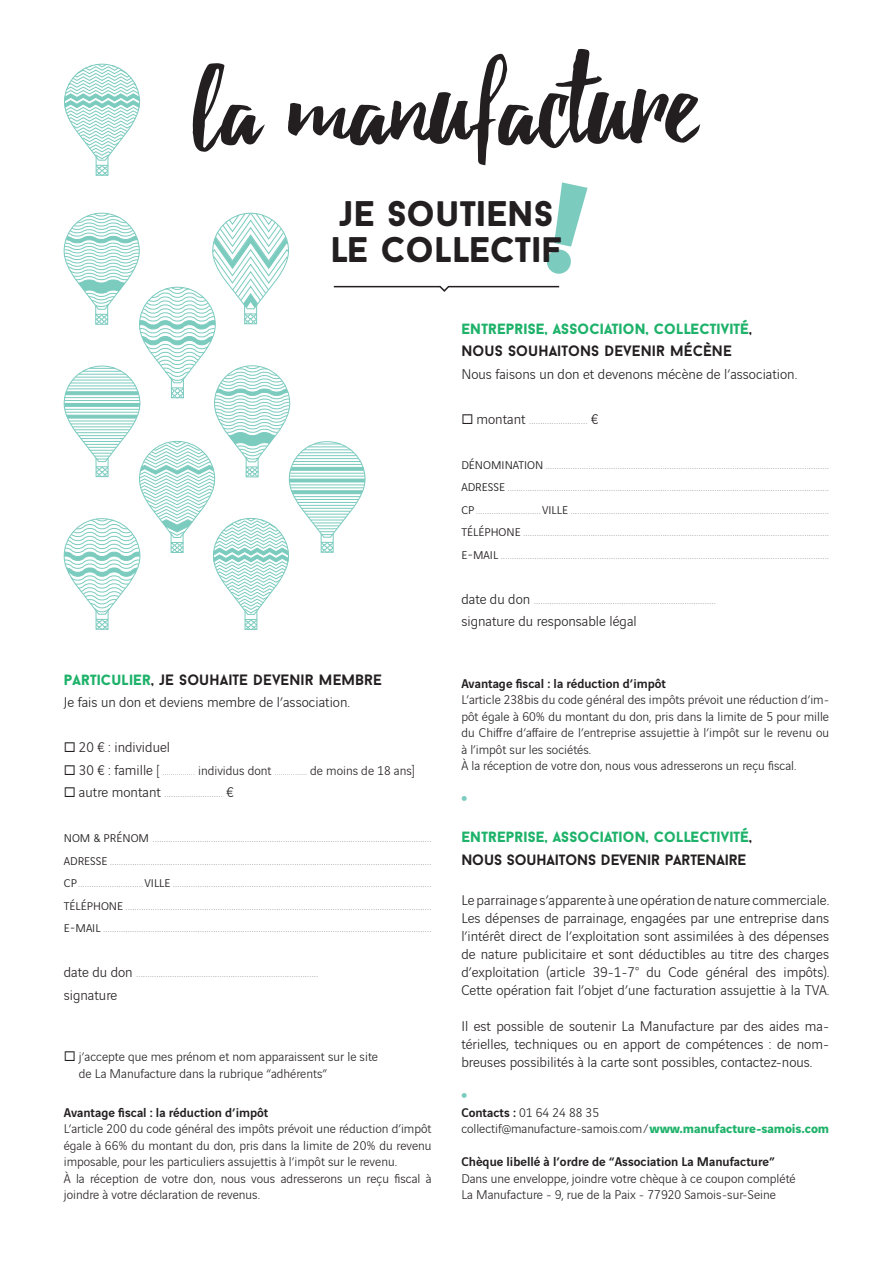
<style>
.page{position:relative;width:893px;height:1263px;background:#fff}
.page>*{position:absolute;margin:0;border:0;box-sizing:border-box;transform-origin:0 0}
.t1{font:900 36px/36px "Baron Neue";color:#231f20}
.t2{font:900 19.5px "Vinci Sans";color:#7bcbbf}
.t3{font:200 15px/22.5px "Vinci Sans";color:#231f20;text-align:justify}
.t4{font:300 15px/18px "Vinci Sans";color:#231f20;text-align:justify}
.t5{font:900 15px/22.5px "Baron Neue";color:#1eb26a}
.t6{font:700 15px "Baron Neue";color:#231f20}
.t7{font:300 13.5px/16.5px "Vinci Sans";color:#231f20}
.t8{font:500 13.5px "Vinci Sans";color:#231f20}
.t9{font:200 13.5px "Vinci Sans";color:#231f20}
.s1{font-weight:900;color:#1eb26a}
.s2{font-weight:300;font-size:15px}
.s3{font-weight:300}
.s4{font-weight:700;color:#231f20}
.s5{font-weight:500}
.s6{font-weight:700;color:#1eb26a}
</style>
<div class="page">
<svg style="left:64px;top:63px;width:76px;height:113px"></svg>
<svg style="left:193px;top:49px;width:507px;height:116px"></svg>
<svg style="left:63px;top:182px;width:525px;height:448px"></svg>
<h1 class="t1" style="left:331px;top:195px;width:233px">JE SOUTIENS<br>LE COLLECTIF</h1>
<p class="t6" style="left:64px;top:670px;width:320px"><span class="s1">PARTICULIER</span>, JE SOUHAITE DEVENIR MEMBRE</p>
<p class="t4" style="left:64px;top:692px;width:288px">Je fais un don et deviens membre de l’association.</p>
<p class="t4" style="left:64px;top:737px;width:108px">◻ 20 € : individuel</p>
<p class="t9" style="left:64px;top:761px;width:353px">◻ <span class="s2">30 € : famille</span> <span class="s3">[</span> ................ <span class="s3">individus dont</span> ................ <span class="s3">de moins de 18 ans]</span></p>
<p class="t3" style="left:64px;top:780px;width:172px">◻ <span class="s3">autre montant</span> .......................... <span class="s3">€</span></p>
<p class="t3" style="left:64px;top:825px;width:369px"><span class="s3">NOM &amp; PRÉNOM</span> ............................................................................................................................<br><span class="s3">ADRESSE</span> ...............................................................................................................................................<br><span class="s3">CP</span> ............................. <span class="s3">VILLE</span> ...................................................................................................................<br><span class="s3">TÉLÉPHONE</span> ........................................................................................................................................<br><span class="s3">E-MAIL</span> ..................................................................................................................................................</p>
<p class="t3" style="left:64px;top:960px;width:256px"><span class="s3">date du don</span> ................................................................................. <span class="s3">signature</span></p>
<p class="t7" style="left:79px;top:1047px;width:301px;text-indent:-15px">◻ j’accepte que mes prénom et nom apparaissent sur le site de La Manufacture dans la rubrique “adhérents”</p>
<p class="t8" style="left:64px;top:1102px;width:206px">Avantage fiscal : la réduction d’impôt</p>
<p class="t7" style="left:64px;top:1119px;width:369px">L’article 200 du code général des impôts prévoit une réduction d’impôt égale à 66% du montant du don, pris dans la limite de 20% du revenu imposable, pour les particuliers assujettis à l’impôt sur le revenu.<br>À la réception de votre don, nous vous adresserons un reçu fiscal à joindre à votre déclaration de revenus.</p>
<p class="t5" style="left:461px;top:317px;width:292px">ENTREPRISE, ASSOCIATION, COLLECTIVITÉ<span class="s4">,<br>NOUS SOUHAITONS DEVENIR MÉCÈNE</span></p>
<p class="t4" style="left:461px;top:363px;width:337px">Nous faisons un don et devenons mécène de l’association.</p>
<p class="t3" style="left:461px;top:406px;width:139px">◻ <span class="s3">montant</span> .......................... <span class="s3">€</span></p>
<p class="t4" style="left:461px;top:453px;width:8px">dénomination</p>
<p class="t3" style="left:461px;top:451px;width:369px;text-indent:84px">..............................................................................................................................<br><span class="s3">ADRESSE</span> ...............................................................................................................................................<br><span class="s3">CP</span> ............................. <span class="s3">VILLE</span> ...................................................................................................................<br><span class="s3">TÉLÉPHONE</span> ........................................................................................................................................<br><span class="s3">E-MAIL</span> ..................................................................................................................................................</p>
<p class="t3" style="left:461px;top:586px;width:256px"><span class="s3">date du don</span> ................................................................................. <span class="s3">signature du responsable légal</span></p>
<p class="t8" style="left:461px;top:673px;width:206px">Avantage fiscal : la réduction d’impôt</p>
<p class="t7" style="left:461px;top:690px;width:369px">L’article 238bis du code général des impôts prévoit une réduction d’im&shy;pôt égale à 60% du montant du don, pris dans la limite de 5 pour mille du Chiffre d’affaire de l’entreprise assujettie à l’impôt sur le revenu ou à l’impôt sur les sociétés.<br>À la réception de votre don, nous vous adresserons un reçu fiscal.</p>
<h2 class="t2" style="left:461px;top:780px;width:7px">•</h2>
<p class="t5" style="left:461px;top:825px;width:292px">ENTREPRISE, ASSOCIATION, COLLECTIVITÉ<span class="s4">,<br>NOUS SOUHAITONS DEVENIR PARTENAIRE</span></p>
<p class="t4" style="left:461px;top:890px;width:369px">Le parrainage s’apparente à une opération de nature commerciale.<br>Les dépenses de parrainage, engagées par une entreprise dans l’intérêt direct de l’exploitation sont assimilées à des dépenses de nature publicitaire et sont déductibles au titre des charges d’exploitation (article 39-1-7° du Code général des impôts).<br>Cette opération fait l’objet d’une facturation assujettie à la TVA.</p>
<p class="t4" style="left:461px;top:1016px;width:369px">Il est possible de soutenir La Manufacture par des aides ma&shy;térielles, techniques ou en apport de compétences : de nom&shy;breuses possibilités à la carte sont possibles, contactez-nous.</p>
<h2 class="t2" style="left:461px;top:1077px;width:7px">•</h2>
<p class="t7" style="left:461px;top:1103px;width:369px"><span class="s5">Contacts :</span> 01 64 24 88 35<br>collectif@manufacture-samois.com / <span class="s6">www.manufacture-samois.com</span></p>
<p class="t8" style="left:461px;top:1151px;width:315px">Chèque libellé à l’ordre de “Association La Manufacture”</p>
<p class="t7" style="left:461px;top:1169px;width:336px">Dans une enveloppe, joindre votre chèque à ce coupon complété<br>La Manufacture - 9, rue de la Paix - 77920 Samois-sur-Seine</p>
</div>
